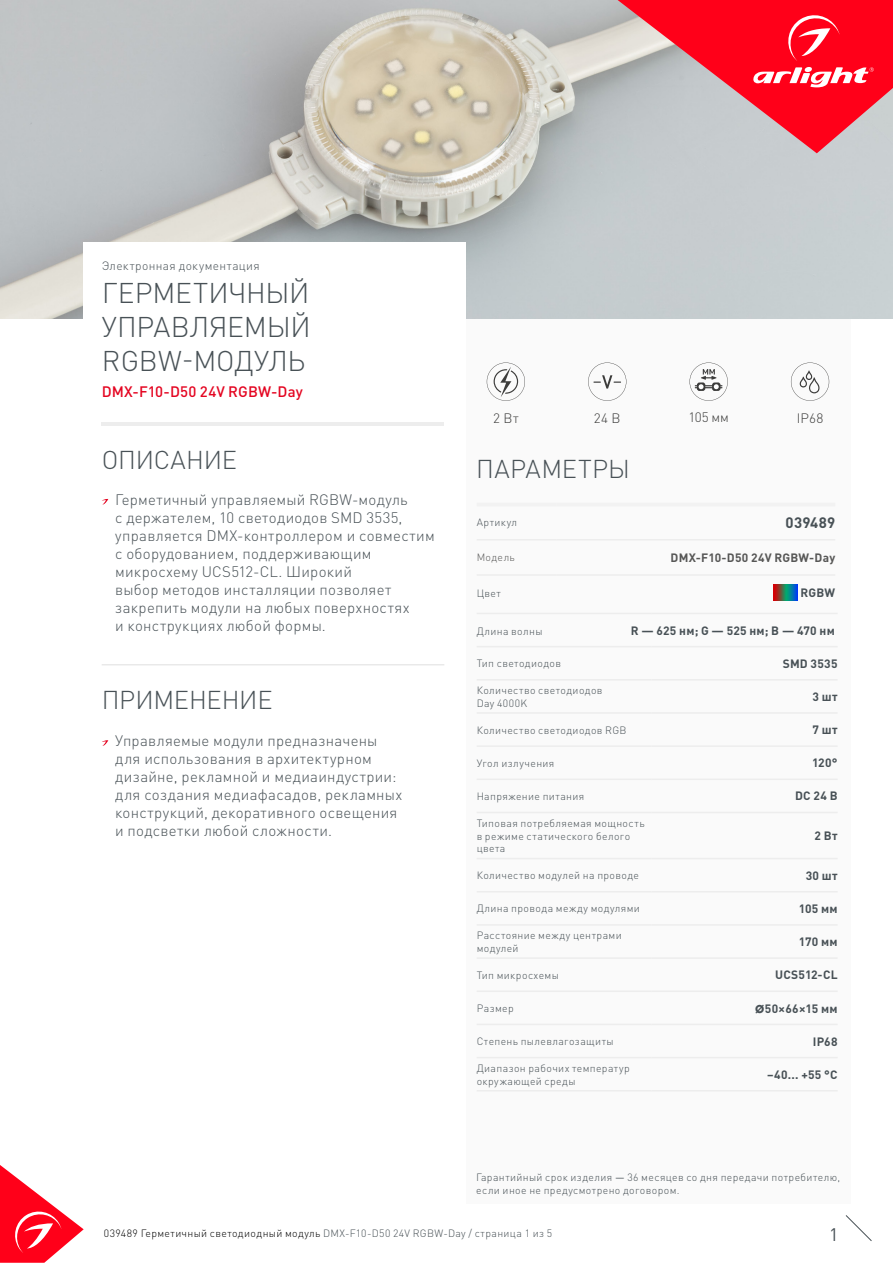
<style>
.page{position:relative;width:893px;height:1263px;background:#fff}
.page>*{position:absolute;margin:0;border:0;box-sizing:border-box;transform-origin:0 0}
.t1{font:300 28.2px/33.9px "DIN Pro";letter-spacing:-.005em;color:#485156;text-align:justify}
.t2{font:300 25.5px "DIN Pro";letter-spacing:-.005em;color:#485156}
.t3{font:300 25.5px "DIN Pro";letter-spacing:.015em;color:#485156}
.t4{font:18px "DIN Pro";color:#485156}
.t5{font:300 15px/18px "DIN Pro";letter-spacing:.02em;color:#485156}
.t6{font:500 15px "DIN Pro";letter-spacing:.005em;color:#e40521}
.t7{font:700 15px "DIN Pro";letter-spacing:.015em;color:#485156}
.t8{font:300 13.5px "DIN Pro";letter-spacing:.01em;color:#3c3c3b}
.t9{font:700 12px "DIN Pro";letter-spacing:.02em;color:#485156}
.t10{font:300 12px "DIN Pro";letter-spacing:.03em;color:#485156}
.t11{font:700 12px "DIN Pro";letter-spacing:.02em;color:#575756}
.t12{font:300 10.5px/12.6px "DIN Pro";letter-spacing:.035em;color:#485156}
.t13{font:300 10.5px "DIN Pro";letter-spacing:.035em;color:#000}
.t14{font:300 10.5px "DIN Pro";letter-spacing:.035em;color:#575756}
.s1{font-family:"Century Gothic";font-size:15px}
.s2{font-weight:400}
.s3{color:#485156}
</style>
<div class="page">
<svg style="left:0;top:1165px;width:84px;height:98px"></svg>
<svg style="left:845px;top:1215px;width:27px;height:26px"></svg>
<img style="left:0;top:0;width:893px;height:319px">
<svg style="left:618px;top:0;width:275px;height:153px;background:#e65d6b"></svg>
<div style="left:466px;top:319px;width:384px;height:884px;background:#fafafa"></div>
<svg style="left:791px;top:362px;width:38px;height:39px"></svg>
<svg style="left:487px;top:362px;width:38px;height:39px"></svg>
<svg style="left:588px;top:362px;width:38px;height:39px"></svg>
<svg style="left:689px;top:362px;width:39px;height:39px"></svg>
<hr style="left:477px;top:503px;width:79px;height:3px;background:#f2f2f2">
<hr style="left:556px;top:503px;width:279px;height:3px;background:#f2f2f2">
<hr style="left:477px;top:539px;width:79px;height:1px;background:#ededed">
<hr style="left:556px;top:539px;width:279px;height:1px;background:#ededed">
<hr style="left:477px;top:574px;width:79px;height:2px;background:#ededed">
<hr style="left:556px;top:574px;width:279px;height:2px;background:#ededed">
<hr style="left:477px;top:745px;width:174px;height:2px;background:#ededed">
<hr style="left:651px;top:745px;width:187px;height:2px;background:#ededed">
<hr style="left:477px;top:778px;width:174px;height:2px;background:#ededed">
<hr style="left:651px;top:778px;width:187px;height:2px;background:#ededed">
<hr style="left:477px;top:812px;width:174px;height:1px;background:#ededed">
<hr style="left:651px;top:812px;width:187px;height:1px;background:#ededed">
<hr style="left:477px;top:858px;width:174px;height:1px;background:#ededed">
<hr style="left:651px;top:858px;width:187px;height:1px;background:#ededed">
<hr style="left:477px;top:891px;width:174px;height:1px;background:#ededed">
<hr style="left:651px;top:891px;width:187px;height:1px;background:#ededed">
<hr style="left:477px;top:924px;width:174px;height:2px;background:#ededed">
<hr style="left:651px;top:924px;width:187px;height:2px;background:#ededed">
<hr style="left:477px;top:957px;width:174px;height:2px;background:#ededed">
<hr style="left:651px;top:957px;width:187px;height:2px;background:#ededed">
<hr style="left:477px;top:613px;width:174px;height:1px;background:#ededed">
<hr style="left:651px;top:613px;width:187px;height:1px;background:#ededed">
<hr style="left:477px;top:646px;width:174px;height:1px;background:#ededed">
<hr style="left:477px;top:679px;width:174px;height:1px;background:#ededed">
<hr style="left:651px;top:646px;width:187px;height:1px;background:#ededed">
<hr style="left:651px;top:679px;width:187px;height:1px;background:#ededed">
<hr style="left:477px;top:712px;width:174px;height:2px;background:#ededed">
<hr style="left:651px;top:712px;width:187px;height:2px;background:#ededed">
<hr style="left:477px;top:990px;width:174px;height:2px;background:#ededed">
<hr style="left:651px;top:990px;width:187px;height:2px;background:#ededed">
<hr style="left:477px;top:1024px;width:174px;height:1px;background:#ededed">
<hr style="left:477px;top:1057px;width:174px;height:1px;background:#ededed">
<hr style="left:477px;top:1090px;width:174px;height:1px;background:#ededed">
<hr style="left:651px;top:1024px;width:187px;height:1px;background:#ededed">
<hr style="left:651px;top:1057px;width:187px;height:1px;background:#ededed">
<hr style="left:651px;top:1090px;width:187px;height:1px;background:#ededed">
<svg style="left:773px;top:584px;width:25px;height:17px"></svg>
<hr style="left:102px;top:422px;width:342px;height:3px;background:#ededed">
<svg style="left:102px;top:499px;width:6px;height:6px"></svg>
<svg style="left:102px;top:740px;width:6px;height:6px"></svg>
<hr style="left:102px;top:664px;width:342px;height:1px;background:#e3e3e3">
<div style="left:84px;top:242px;width:382px;height:113px;background:#fff"></div>
<p class="t10" style="left:102px;top:257px;width:160px">Электронная документация</p>
<h1 class="t1" style="left:102px;top:275px;width:210px">ГЕРМЕТИЧНЫЙ УПРАВЛЯЕМЫЙ RGBW-МОДУЛЬ</h1>
<p class="t6" style="left:102px;top:381px;width:202px">DMX-F10-D50 24V RGBW-Day</p>
<h2 class="t2" style="left:102px;top:442px;width:137px">ОПИСАНИЕ</h2>
<p class="t5" style="left:115px;top:490px;width:321px">Герметичный управляемый RGBW-модуль<br>с держателем, 10 светодиодов SMD 3535, управляется DMX-контроллером и совместим с оборудованием, поддерживающим микросхему UCS512-CL. Широкий<br>выбор методов инсталляции позволяет закрепить модули на любых поверхностях<br>и конструкциях любой формы.</p>
<h2 class="t2" style="left:102px;top:682px;width:172px">ПРИМЕНЕНИЕ</h2>
<p class="t5" style="left:115px;top:731px;width:289px">Управляемые модули предназначены для использования в архитектурном дизайне, рекламной и медиаиндустрии: для создания медиафасадов, рекламных конструкций, декоративного освещения и подсветки любой сложности.</p>
<p class="t8" style="left:493px;top:409px;width:27px">2 Вт</p>
<p class="t8" style="left:594px;top:409px;width:28px">24 В</p>
<p class="t8" style="left:688px;top:408px;width:42px">105 мм</p>
<p class="t8" style="left:797px;top:409px;width:28px">IP68</p>
<h2 class="t3" style="left:476px;top:451px;width:155px">ПАРАМЕТРЫ</h2>
<p class="t12" style="left:477px;top:516px;width:42px">Артикул</p>
<p class="t7" style="left:786px;top:512px;width:51px">039489</p>
<p class="t14" style="left:477px;top:550px;width:40px">Модель</p>
<p class="t11" style="left:671px;top:549px;width:166px">DMX-F10-D50 24V RGBW-Day</p>
<p class="t12" style="left:477px;top:586px;width:26px">Цвет</p>
<p class="t9" style="left:801px;top:585px;width:36px">RGBW</p>
<p class="t12" style="left:477px;top:624px;width:67px">Длина волны</p>
<p class="t9" style="left:631px;top:622px;width:206px">R — 625 нм; G — 525 нм; B — 470 нм</p>
<p class="t12" style="left:477px;top:657px;width:86px">Тип светодиодов</p>
<p class="t9" style="left:783px;top:655px;width:56px">SMD 3535</p>
<p class="t12" style="left:477px;top:683px;width:127px">Количество светодиодов<br>Day 4000K</p>
<p class="t9" style="left:813px;top:688px;width:27px">3 шт</p>
<p class="t12" style="left:477px;top:723px;width:151px">Количество светодиодов RGB</p>
<p class="t9" style="left:813px;top:722px;width:27px">7 шт</p>
<p class="t12" style="left:477px;top:756px;width:79px">Угол излучения</p>
<p class="t9" style="left:812px;top:755px;width:27px">120°</p>
<p class="t12" style="left:477px;top:789px;width:109px">Напряжение питания</p>
<p class="t9" style="left:795px;top:788px;width:44px">DC 24 B</p>
<p class="t12" style="left:477px;top:816px;width:169px">Типовая потребляемая мощность в режиме статического белого цвета</p>
<p class="t9" style="left:814px;top:828px;width:25px">2 Вт</p>
<p class="t12" style="left:477px;top:869px;width:164px">Количество модулей на проводе</p>
<p class="t9" style="left:806px;top:867px;width:33px">30 шт</p>
<p class="t12" style="left:477px;top:902px;width:165px">Длина провода между модулями</p>
<p class="t9" style="left:799px;top:900px;width:40px">105 мм</p>
<p class="t12" style="left:477px;top:929px;width:146px">Расстояние между центрами модулей</p>
<p class="t9" style="left:799px;top:933px;width:40px">170 мм</p>
<p class="t12" style="left:477px;top:968px;width:84px">Тип микросхемы</p>
<p class="t9" style="left:775px;top:967px;width:64px">UCS512-CL</p>
<p class="t12" style="left:477px;top:1001px;width:39px">Размер</p>
<p class="t9" style="left:755px;top:1001px;width:84px"><span class="s1">ø</span>50×66×15 мм</p>
<p class="t12" style="left:477px;top:1034px;width:139px">Степень пылевлагозащиты</p>
<p class="t9" style="left:813px;top:1033px;width:26px">IP68</p>
<p class="t12" style="left:477px;top:1061px;width:155px">Диапазон рабочих температур окружающей среды</p>
<p class="t9" style="left:767px;top:1066px;width:72px">−40... +55 °C</p>
<p class="t12" style="left:476px;top:1170px;width:365px">Гарантийный срок изделия <span class="s2">―</span> 36 месяцев со дня передачи потребителю, если иное не предусмотрено договором.</p>
<p class="t13" style="left:104px;top:1226px;width:450px">039489 Герметичный светодиодный модуль <span class="s3">DMX-F10-D50 24V RGBW-Day / страница 1 из 5</span></p>
<p class="t4" style="left:829px;top:1222px;width:11px">1</p>
</div>
